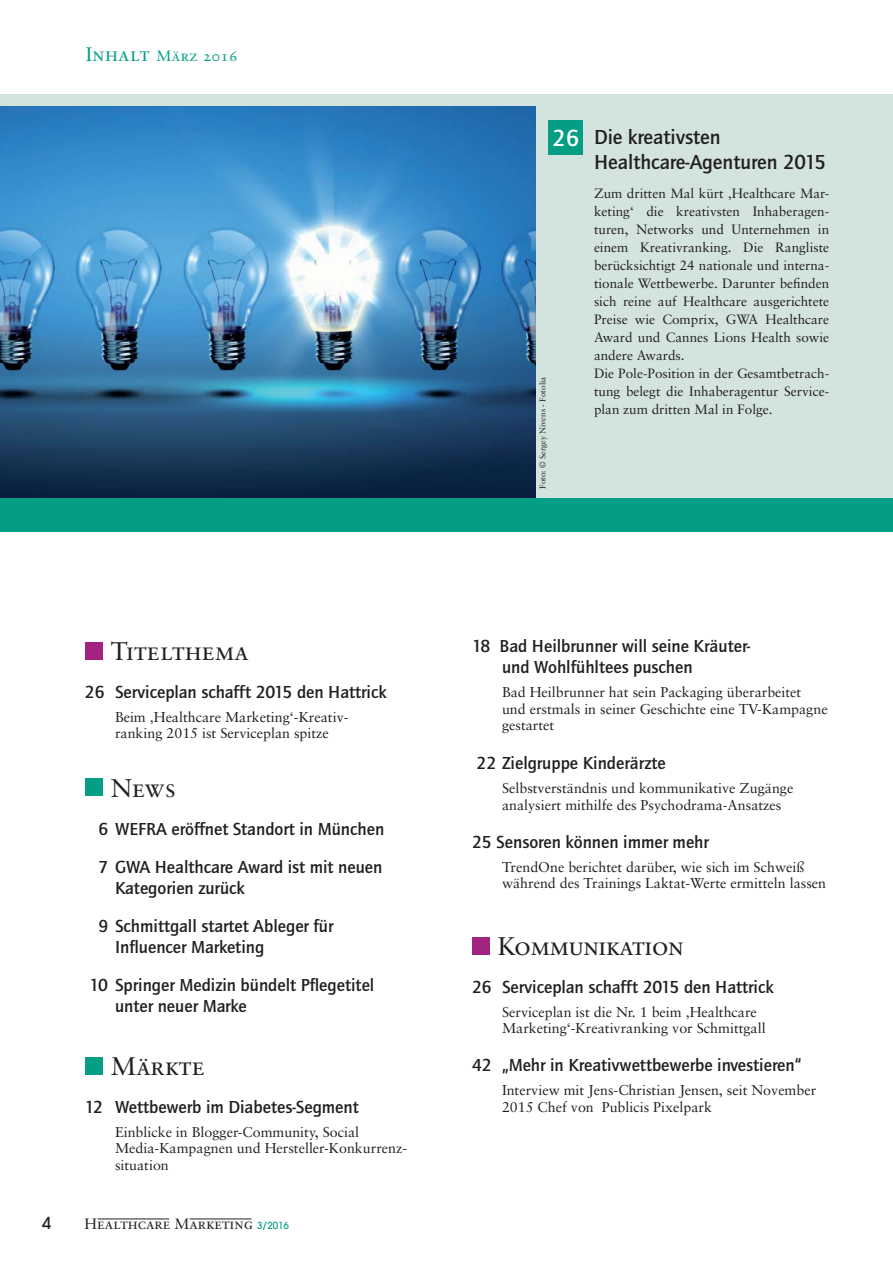
<style>
.page{position:relative;width:893px;height:1263px;background:#fff}
.page>*{position:absolute;margin:0;border:0;box-sizing:border-box;transform-origin:0 0}
.t1{font:25.5px "Sabon Roman SC";color:#231f20}
.t2{font:25.5px "Sabon Roman SC";letter-spacing:-.03em;color:#231f20}
.t3{font:500 24px "Quay Sans ITC Std";color:#fff}
.t4{font:500 21px/25.5px "Quay Sans ITC Std";color:#231f20}
.t5{font:500 18px/38px "Quay Sans ITC Std";color:#231f20}
.t6{font:500 16.5px "Avant Garde";color:#231f20}
.t7{font:15px "Sabon Roman SC";color:#231f20}
.t8{font:15px "Sabon Roman SC";letter-spacing:.025em;color:#039e84}
.t9{font:14.25px/16.5px "Sabon";color:#231f20}
.t10{font:13.5px/18px "Sabon";color:#231f20}
.t11{font:8.25px "Sabon";color:#231f20}
.s1{font-size:19.5px}
.s2{font-family:"Avant Garde";font-weight:500;font-size:9.75px;color:#039e84}
</style>
<div class="page">
<hr style="left:98px;top:1219px;width:71px;height:1px;background:#231f20">
<hr style="left:190px;top:1219px;width:62px;height:1px;background:#231f20">
<div style="left:0;top:94px;width:893px;height:433px;background:#d3e4de"></div>
<img style="left:0;top:106px;width:536px;height:392px">
<div style="left:548px;top:120px;width:34px;height:34px;background:#039e84"></div>
<div style="left:85px;top:642px;width:17px;height:18px;background:#a22480"></div>
<div style="left:85px;top:778px;width:17px;height:18px;background:#039e84"></div>
<div style="left:85px;top:1057px;width:17px;height:17px;background:#039e84"></div>
<div style="left:472px;top:937px;width:17px;height:17px;background:#a22480"></div>
<div style="left:0;top:498px;width:893px;height:33px;background:#039e84"></div>
<p class="t8" style="left:86px;top:49px;width:153px"><span class="s1">Inhalt</span> März 2016</p>
<h1 class="t1" style="left:111px;top:640px;width:139px">Titelthema</h1>
<p class="t5" style="left:85px;top:674px;width:303px">26 Serviceplan schafft 2015 den Hattrick</p>
<p class="t9" style="left:115px;top:710px;width:235px">Beim ‚Healthcare Marketing‘-Kreativ&shy;ranking 2015 ist Serviceplan spitze</p>
<h1 class="t1" style="left:111px;top:777px;width:67px">News</h1>
<p class="t5" style="left:98px;top:811px;width:287px">6 WEFRA eröffnet Standort in München<br>7 GWA Healthcare Award ist mit neuen</p>
<p class="t5" style="left:98px;top:870px;width:237px;text-indent:17px">Kategorien zurück<br>9 Schmittgall startet Ableger für</p>
<p class="t5" style="left:89px;top:929px;width:286px;text-indent:26px">Influencer Marketing<br>10 Springer Medizin bündelt Pflegetitel</p>
<p class="t5" style="left:115px;top:988px;width:133px">unter neuer Marke</p>
<h1 class="t1" style="left:111px;top:1055px;width:95px">Märkte</h1>
<p class="t5" style="left:85px;top:1089px;width:275px">12 Wettbewerb im Diabetes-Segment</p>
<p class="t9" style="left:115px;top:1125px;width:294px">Einblicke in Blogger-Community, Social<br>Media-Kampagnen und Hersteller-Konkurrenz&shy;situation</p>
<p class="t6" style="left:42px;top:1217px;width:11px">4</p>
<p class="t7" style="left:85px;top:1218px;width:206px">Healthcare Marketing <span class="s2">3/2016</span></p>
<h2 class="t3" style="left:552px;top:129px;width:28px">26</h2>
<p class="t11" style="left:539px;top:489px;width:114px;rotate:-90deg">Foto: © Sergey Nivens - Fotolia</p>
<h3 class="t4" style="left:594px;top:125px;width:233px">Die kreativsten<br>Healthcare-Agenturen 2015</h3>
<p class="t10" style="left:594px;top:186px;width:237px">Zum dritten Mal kürt ‚Healthcare Mar&shy;keting‘ die kreativsten Inhaberagen&shy;turen, Networks und Unternehmen in einem Kreativranking. Die Rangliste berücksichtigt 24 nationale und interna&shy;tionale Wettbewerbe. Darunter befinden sich reine auf Healthcare ausgerichtete Preise wie Comprix, GWA Healthcare Award und Cannes Lions Health sowie andere Awards.<br>Die Pole-Position in der Gesamtbetrach&shy;tung belegt die Inhaberagentur Service&shy;plan zum dritten Mal in Folge.</p>
<p class="t5" style="left:502px;top:637px;width:250px;line-height:21px;text-indent:-30px">18 Bad Heilbrunner will seine Kräuter&shy;und Wohlfühltees puschen</p>
<p class="t9" style="left:502px;top:685px;width:327px">Bad Heilbrunner hat sein Packaging überarbeitet und erstmals in seiner Geschichte eine TV-Kampagne gestartet</p>
<p class="t5" style="left:476px;top:745px;width:191px">22 Zielgruppe Kinderärzte</p>
<p class="t9" style="left:502px;top:781px;width:293px">Selbstverständnis und kommunikative Zugänge analysiert mithilfe des Psychodrama-Ansatzes</p>
<p class="t5" style="left:472px;top:824px;width:238px">25 Sensoren können immer mehr</p>
<p class="t9" style="left:502px;top:860px;width:326px">TrendOne berichtet darüber, wie sich im Schweiß während des Trainings Laktat-Werte ermitteln lassen</p>
<h1 class="t2" style="left:498px;top:935px;width:187px">Kommunikation</h1>
<p class="t5" style="left:472px;top:969px;width:303px">26 Serviceplan schafft 2015 den Hattrick</p>
<p class="t9" style="left:502px;top:1005px;width:265px">Serviceplan ist die Nr. 1 beim ‚Healthcare<br>Marketing‘-Kreativranking vor Schmittgall</p>
<p class="t5" style="left:472px;top:1047px;width:331px">42 „Mehr in Kreativwettbewerbe investieren“</p>
<p class="t9" style="left:502px;top:1083px;width:316px">Interview mit Jens-Christian Jensen, seit November<br>2015 Chef von Publicis Pixelpark</p>
</div>
